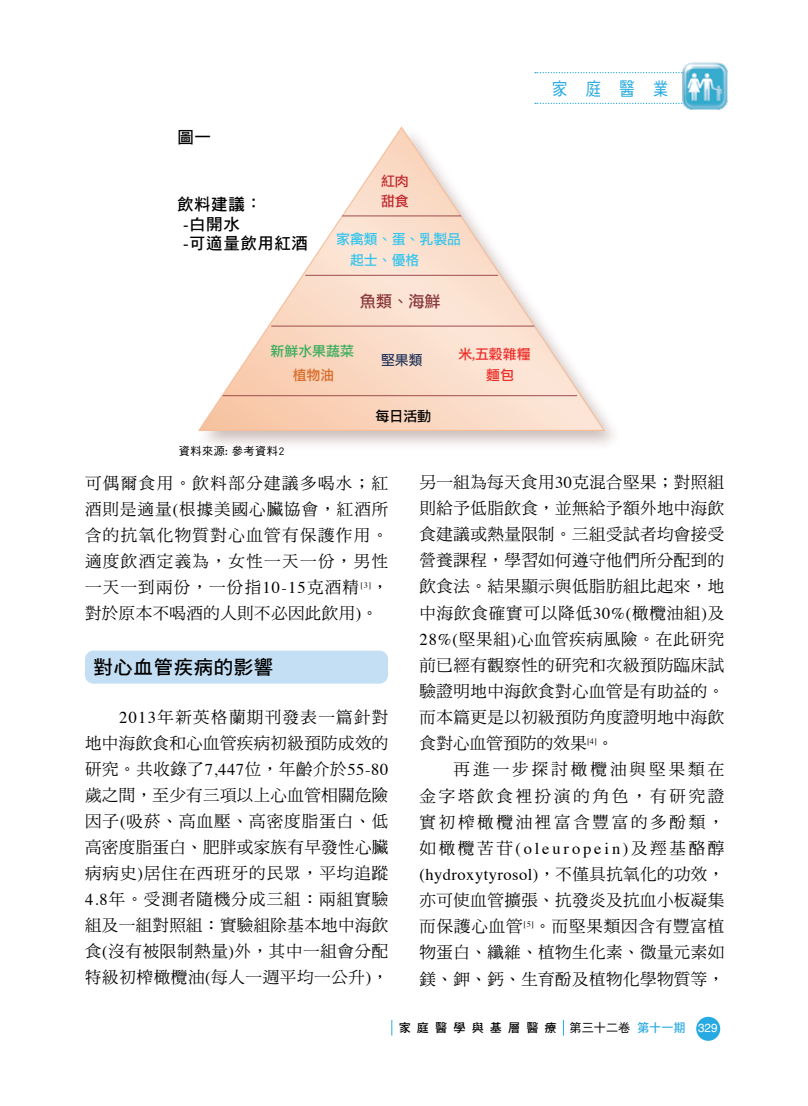
<style>
.page{position:relative;width:808px;height:1106px;background:#fff}
.page>*{position:absolute;margin:0;border:0;box-sizing:border-box;transform-origin:0 0}
.t1{font:19.5px "DF Hei Std W7";letter-spacing:.03em;color:#000}
.t2{font:18px "DF Hei Std W5";color:#27aae1;scale:.85 1}
.t3{font:16.5px/26.1px "DF Ming Std W5";letter-spacing:.04em;color:#000;text-align:justify}
.t4{font:16.5px/26.1px "Times";letter-spacing:.03em;color:#000}
.t5{font:16.5px/19.8px "DF Hei Std W7";letter-spacing:.035em;color:#000}
.t6{font:16.05px "DF Li Hei Std W5";color:#8a3a3a}
.t7{font:13.95px/20.9px "DF Li Hei Std W5";color:#34c5ee}
.t8{font:13.95px/20.9px "DF Li Hei Std W5";color:#ee2e29}
.t9{font:13.95px "DF Li Hei Std W5";color:#38ad5b}
.t10{font:13.95px/20.5px "DF Li Hei Std W5";color:#bf272d}
.t11{font:13.95px "DF Li Hei Std W5";color:#030000}
.t12{font:13.95px "DF Li Hei Std W5";color:#293a5e}
.t13{font:13.95px "DF Li Hei Std W5";color:#d86d2b}
.t14{font:12.15px "DF Hei Std W7";letter-spacing:.5em;color:#000}
.t15{font:11.25px "DF Hei Std W5";letter-spacing:.035em;color:#000}
.s1{font-family:"Times"}
.s2{font-family:"DF Ming Std W5"}
.s3{font-family:"DF Hei Std W5"}
.s4{color:#27aae1}
.s5{font-family:"Helvetica";font-size:11.7px;color:#fff}
</style>
<div class="page">
<svg style="left:635px;top:103px;width:44px;height:1px"></svg>
<svg style="left:535px;top:72px;width:144px;height:1px"></svg>
<img style="left:679px;top:62px;width:49px;height:48px">
<div style="left:696px;top:1016px;width:24px;height:24px;background:#27aae1;border-radius:50%"></div>
<svg style="left:391px;top:1019px;width:1px;height:16px"></svg>
<svg style="left:563px;top:1019px;width:1px;height:16px"></svg>
<img style="left:205px;top:102px;width:430px;height:343px">
<svg style="left:198px;top:125px;width:408px;height:307px"></svg>
<hr style="left:223px;top:395px;width:354px;height:1px;background:#9c4d4d">
<hr style="left:271px;top:326px;width:263px;height:1px;background:#9c4d4d">
<hr style="left:305px;top:275px;width:193px;height:1px;background:#9c4d4d">
<hr style="left:342px;top:215px;width:119px;height:1px;background:#9c4d4d">
<div style="left:373px;top:170px;width:55px;height:42px;background:#fadac7"></div>
<img style="left:328px;top:228px;width:156px;height:39px">
<div style="left:352px;top:280px;width:117px;height:42px;background:#fce4d3"></div>
<div style="left:450px;top:343px;width:106px;height:42px;background:#fce4d4"></div>
<div style="left:373px;top:350px;width:77px;height:21px;background:#faddca"></div>
<div style="left:262px;top:340px;width:106px;height:21px;background:#fad5bd"></div>
<div style="left:284px;top:364px;width:76px;height:21px;background:#fad3ba"></div>
<div style="left:367px;top:405px;width:83px;height:21px;background:#fad5be"></div>
<div style="left:85px;top:650px;width:303px;height:33px;background:#c4dff4;border-radius:9px"></div>
<p class="t5" style="left:178px;top:127px;width:35px">圖一</p>
<p class="t10" style="left:381px;top:170px;width:29px">紅肉甜食</p>
<p class="t7" style="left:350px;top:228px;width:113px;text-indent:-14px">家禽類、蛋、乳製品起士、優格</p>
<p class="t6" style="left:360px;top:293px;width:82px">魚類、海鮮</p>
<p class="t8" style="left:486px;top:343px;width:46px;text-indent:-28px">米,五穀雜糧麵包</p>
<p class="t5" style="left:183px;top:194px;width:126px;text-indent:-6px">飲料建議：<br>-白開水<br>-可適量飲用紅酒</p>
<p class="t9" style="left:271px;top:343px;width:85px">新鮮水果蔬菜</p>
<p class="t13" style="left:293px;top:367px;width:43px">植物油</p>
<p class="t12" style="left:381px;top:352px;width:43px">堅果類</p>
<p class="t15" style="left:179px;top:445px;width:107px">資料來源: 參考資料2</p>
<p class="t11" style="left:376px;top:408px;width:57px">每日活動</p>
<p class="t2" style="left:552px;top:78px;width:138px">家庭醫業</p>
<p class="t3" style="left:85px;top:470px;width:305px">可偶爾食用。飲料部分建議多喝水；紅酒則是適量<span class="s1">(</span>根據美國心臟協會，紅酒所含的抗氧化物質對心血管有保護作用。適度飲酒定義為，女性一天一份，男性一天一到兩份，一份指<span class="s1">10-15</span>克酒精<sup>[3]</sup>，對於原本不喝酒的人則不必因此飲用<span class="s1">)</span>。</p>
<p class="t1" style="left:94px;top:656px;width:181px">對心血管疾病的影響</p>
<p class="t3" style="left:85px;top:704px;width:305px;text-indent:34px"><span class="s1">2013</span>年新英格蘭期刊發表一篇針對地中海飲食和心血管疾病初級預防成效的研究。共收錄了<span class="s1">7,447</span>位，年齡介於<span class="s1">55-80</span>歲之間，至少有三項以上心血管相關危險因子<span class="s1">(</span>吸菸、高血壓、高密度脂蛋白、低高密度脂蛋白、肥胖或家族有早發性心臟病病史<span class="s1">)</span>居住在西班牙的民眾，平均追蹤<span class="s1">4.8</span>年。受測者隨機分成三組：兩組實驗組及一組對照組：實驗組除基本地中海飲食<span class="s1">(</span>沒有被限制熱量<span class="s1">)</span>外，其中一組會分配特級初榨橄欖油<span class="s1">(</span>每人一週平均一公升<span class="s1">)</span>，</p>
<p class="t3" style="left:420px;top:468px;width:306px">另一組為每天食用<span class="s1">30</span>克混合堅果；對照組則給予低脂飲食，並無給予額外地中海飲食建議或熱量限制。三組受試者均會接受營養課程，學習如何遵守他們所分配到的飲食法。結果顯示與低脂肪組比起來，地中海飲食確實可以降低<span class="s1">30%(</span>橄欖油組<span class="s1">)</span>及<span class="s1">28%(</span>堅果組<span class="s1">)</span>心血管疾病風險。在此研究前已經有觀察性的研究和次級預防臨床試驗證明地中海飲食對心血管是有助益的。而本篇更是以初級預防角度證明地中海飲食對心血管預防的效果<sup>[4]</sup>。</p>
<p class="t3" style="left:420px;top:756px;width:306px;text-indent:34px">再進一步探討橄欖油與堅果類在金字塔飲食裡扮演的角色，有研究證實初榨橄欖油裡富含豐富的多酚類，</p>
<p class="t4" style="left:420px;top:833px;width:306px"><span class="s2">如橄欖苦苷</span>(oleuropein)<span class="s2">及羥基酪醇</span>(hydroxytyrosol)<span class="s2">，不僅具抗氧化的功效，</span></p>
<p class="t3" style="left:420px;top:887px;width:306px">亦可使血管擴張、抗發炎及抗血小板凝集而保護心血管<sup>[5]</sup>。而堅果類因含有豐富植物蛋白、纖維、植物生化素、微量元素如鎂、鉀、鈣、生育酚及植物化學物質等，</p>
<p class="t14" style="left:399px;top:1021px;width:320px">家庭醫學與基層醫療 <span class="s3">第三十二卷</span> <span class="s4">第十一期</span> <span class="s5">329</span></p>
</div>
